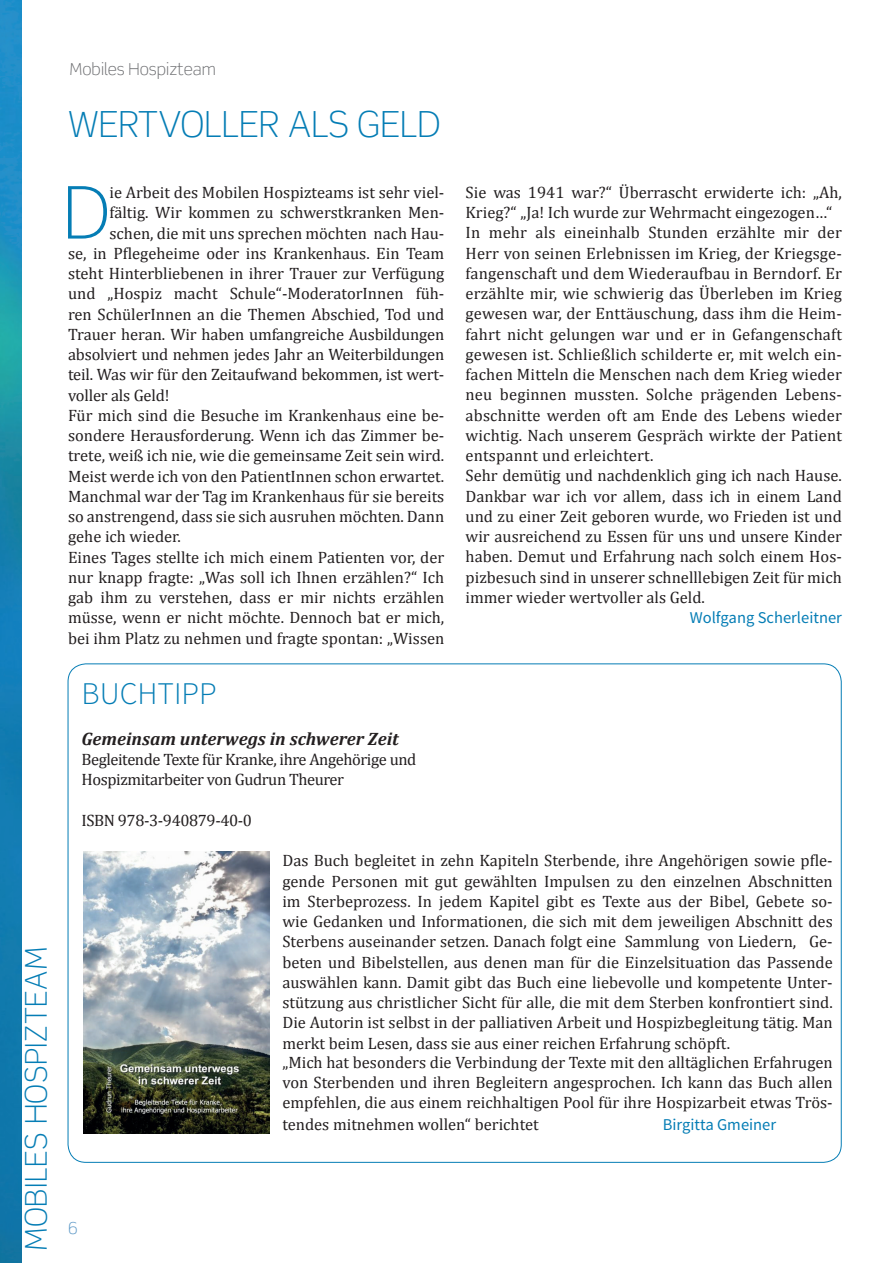
<style>
.page{position:relative;width:893px;height:1263px;background:#fff}
.page>*{position:absolute;margin:0;border:0;box-sizing:border-box;transform-origin:0 0}
.t1{font:300 72.6px "Scene Std";color:#057db5}
.t2{font:300 36px "Scene Std";color:#057db5}
.t3{font:300 31.5px "Source Sans Pro";color:#057db5}
.t4{font:300 30px "Scene Std";letter-spacing:.02em;color:#057db5}
.t5{font:italic 700 18px "Cambria";color:#231f20}
.t6{font:16.5px/20.2px "Cambria";color:#231f20}
.t7{font:16.5px/20.2px "Cambria";letter-spacing:-.025em;color:#231f20}
.t8{font:16.5px "Source Sans Pro";color:#057db5}
.t9{font:300 16.5px "Scene Std";color:#6c6d70}
.t10{font:300 16.5px "Scene Std";color:#5e99c7}
</style>
<div class="page">
<img style="left:0;top:0;width:21px;height:1263px">
<img style="left:83px;top:851px;width:187px;height:282px">
<h3 class="t4" style="left:18px;top:1251px;width:307px;rotate:-90deg">MOBILES HOSPIZTEAM</h3>
<p class="t9" style="left:69px;top:60px;width:148px">Mobiles Hospizteam</p>
<h2 class="t2" style="left:68px;top:103px;width:374px">WERTVOLLER ALS GELD</h2>
<h1 class="t1" style="left:63px;top:169px;width:48px">D</h1>
<p class="t6" style="left:110px;top:182px;width:336px">ie Arbeit des Mobilen Hospizteams ist sehr viel-</p>
<p class="t6" style="left:110px;top:202px;width:336px">fältig. Wir kommen zu schwerstkranken Men-</p>
<p class="t6" style="left:110px;top:223px;width:336px">schen, die mit uns sprechen möchten nach Hau-</p>
<p class="t6" style="left:68px;top:243px;width:378px">se, in Pflegeheime oder ins Krankenhaus. Ein Team</p>
<p class="t6" style="left:68px;top:263px;width:378px">steht Hinterbliebenen in ihrer Trauer zur Verfügung</p>
<p class="t6" style="left:68px;top:283px;width:378px">und „Hospiz macht Schule“-ModeratorInnen füh-</p>
<p class="t6" style="left:68px;top:304px;width:378px">ren SchülerInnen an die Themen Abschied, Tod und</p>
<p class="t6" style="left:68px;top:324px;width:378px">Trauer heran. Wir haben umfangreiche Ausbildungen</p>
<p class="t6" style="left:68px;top:344px;width:378px">absolviert und nehmen jedes Jahr an Weiterbildungen</p>
<p class="t6" style="left:68px;top:364px;width:378px">teil. Was wir für den Zeitaufwand bekommen, ist wert-</p>
<p class="t6" style="left:68px;top:385px;width:103px">voller als Geld!</p>
<p class="t6" style="left:68px;top:405px;width:378px">Für mich sind die Besuche im Krankenhaus eine be-</p>
<p class="t6" style="left:68px;top:425px;width:378px">sondere Herausforderung. Wenn ich das Zimmer be-</p>
<p class="t6" style="left:68px;top:445px;width:378px">trete, weiß ich nie, wie die gemeinsame Zeit sein wird.</p>
<p class="t6" style="left:68px;top:466px;width:378px">Meist werde ich von den PatientInnen schon erwartet.</p>
<p class="t6" style="left:68px;top:486px;width:378px">Manchmal war der Tag im Krankenhaus für sie bereits</p>
<p class="t6" style="left:68px;top:506px;width:378px">so anstrengend, dass sie sich ausruhen möchten. Dann</p>
<p class="t6" style="left:68px;top:526px;width:114px">gehe ich wieder.</p>
<p class="t6" style="left:68px;top:547px;width:378px">Eines Tages stellte ich mich einem Patienten vor, der</p>
<p class="t6" style="left:68px;top:567px;width:378px">nur knapp fragte: „Was soll ich Ihnen erzählen?“ Ich</p>
<p class="t6" style="left:68px;top:587px;width:378px">gab ihm zu verstehen, dass er mir nichts erzählen</p>
<p class="t6" style="left:68px;top:607px;width:378px">müsse, wenn er nicht möchte. Dennoch bat er mich,</p>
<p class="t6" style="left:68px;top:628px;width:378px">bei ihm Platz zu nehmen und fragte spontan: „Wissen</p>
<p class="t6" style="left:466px;top:182px;width:378px">Sie was 1941 war?“ Überrascht erwiderte ich: „Ah, Krieg?“ „Ja! Ich wurde zur Wehrmacht eingezogen…“ In mehr als eineinhalb Stunden erzählte mir der Herr von seinen Erlebnissen im Krieg, der Kriegsge&shy;fangenschaft und dem Wiederaufbau in Berndorf. Er erzählte mir, wie schwierig das Überleben im Krieg gewesen war, der Enttäuschung, dass ihm die Heim&shy;fahrt nicht gelungen war und er in Gefangenschaft gewesen ist. Schließlich schilderte er, mit welch ein&shy;fachen Mitteln die Menschen nach dem Krieg wieder neu beginnen mussten. Solche prägenden Lebens&shy;abschnitte werden oft am Ende des Lebens wieder wichtig. Nach unserem Gespräch wirkte der Patient entspannt und erleichtert.<br>Sehr demütig und nachdenklich ging ich nach Hause.<br>Dankbar war ich vor allem, dass ich in einem Land und zu einer Zeit geboren wurde, wo Frieden ist und wir ausreichend zu Essen für uns und unsere Kinder haben. Demut und Erfahrung nach solch einem Hos&shy;pizbesuch sind in unserer schnelllebigen Zeit für mich immer wieder wertvoller als Geld.</p>
<p class="t8" style="left:690px;top:607px;width:154px">Wolfgang Scherleitner</p>
<h3 class="t3" style="left:81px;top:675px;width:137px">BUCHTIPP</h3>
<p class="t5" style="left:81px;top:726px;width:319px">Gemeinsam unterwegs in schwerer Zeit</p>
<p class="t7" style="left:81px;top:749px;width:336px">Begleitende Texte für Kranke, ihre Angehörige und<br>Hospizmitarbeiter von Gudrun Theurer</p>
<p class="t7" style="left:81px;top:810px;width:172px">ISBN 978-3-940879-40-0</p>
<p class="t6" style="left:282px;top:851px;width:552px">Das Buch begleitet in zehn Kapiteln Sterbende, ihre Angehörigen sowie pfle&shy;gende Personen mit gut gewählten Impulsen zu den einzelnen Abschnitten im Sterbeprozess. In jedem Kapitel gibt es Texte aus der Bibel, Gebete so&shy;wie Gedanken und Informationen, die sich mit dem jeweiligen Abschnitt des Sterbens auseinander setzen. Danach folgt eine Sammlung von Liedern, Ge&shy;beten und Bibelstellen, aus denen man für die Einzelsituation das Passende auswählen kann. Damit gibt das Buch eine liebevolle und kompetente Unter&shy;stützung aus christlicher Sicht für alle, die mit dem Sterben konfrontiert sind.<br>Die Autorin ist selbst in der palliativen Arbeit und Hospizbegleitung tätig. Man merkt beim Lesen, dass sie aus einer reichen Erfahrung schöpft.<br>„Mich hat besonders die Verbindung der Texte mit den alltäglichen Erfahrugen von Sterbenden und ihren Begleitern angesprochen. Ich kann das Buch allen empfehlen, die aus einem reichhaltigen Pool für ihre Hospizarbeit etwas Trös-</p>
<p class="t6" style="left:282px;top:1114px;width:258px">tendes mitnehmen wollen“ berichtet</p>
<p class="t8" style="left:663px;top:1114px;width:115px">Birgitta Gmeiner</p>
<p class="t10" style="left:68px;top:1218px;width:11px">6</p>
</div>
